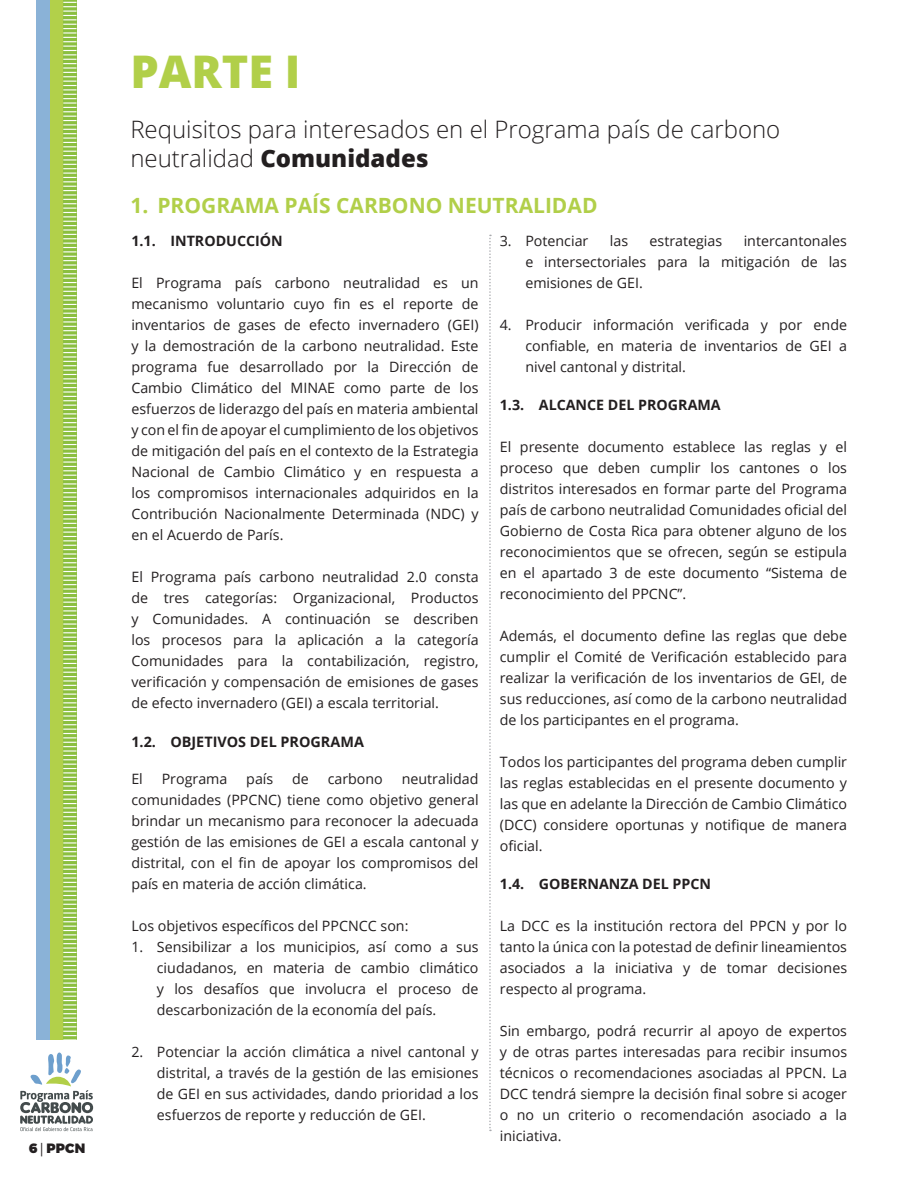
<style>
.page{position:relative;width:918px;height:1188px;background:#fff}
.page>*{position:absolute;margin:0;border:0;box-sizing:border-box;transform-origin:0 0}
.t1{font:800 45px "Open Sans";color:#b1cf49}
.t2{font:300 24px/28.8px "Open Sans";color:#231f20}
.t3{font:700 21px "Open Sans";color:#b1cf49}
.t4{font:700 14.4px "Open Sans";color:#231f20}
.t5{font:14.25px/21px "Open Sans";color:#231f20;text-align:justify}
.t6{font:700 14.25px "Open Sans";color:#231f20}
.t7{font:900 13.5px "Montserrat";color:#231f20}
.s1{font-family:"Myriad Pro";font-weight:400}
.s2{font-weight:800}
</style>
<div class="page">
<svg style="left:20px;top:1053px;width:73px;height:78px"></svg>
<div style="left:37px;top:0;width:13px;height:1040px;background:#8ab2d7"></div>
<div style="left:50px;top:0;width:13px;height:1040px;background:#b2d04a"></div>
<svg style="left:63px;top:2px;width:14px;height:1038px;background:#a7ce6e"></svg>
<svg style="left:489px;top:235px;width:2px;height:896px"></svg>
<p class="t7" style="left:29px;top:1140px;width:58px">6 <span class="s1">|</span> PPCN</p>
<h1 class="t1" style="left:130px;top:38px;width:172px">PARTE I</h1>
<h2 class="t2" style="left:130px;top:114px;width:651px">Requisitos para interesados en el Programa país de carbono neutralidad <span class="s2">Comunidades</span></h2>
<h3 class="t3" style="left:130px;top:191px;width:469px">1. PROGRAMA PAÍS CARBONO NEUTRALIDAD</h3>
<p class="t6" style="left:131px;top:230px;width:153px">1.1. INTRODUCCIÓN</p>
<p class="t5" style="left:131px;top:272px;width:349px">El Programa país carbono neutralidad es un mecanismo voluntario cuyo fin es el reporte de inventarios de gases de efecto invernadero (GEI) y la demostración de la carbono neutralidad. Este programa fue desarrollado por la Dirección de Cambio Climático del MINAE como parte de los esfuerzos de liderazgo del país en materia ambiental y con el fin de apoyar el cumplimiento de los objetivos de mitigación del país en el contexto de la Estrategia Nacional de Cambio Climático y en respuesta a los compromisos internacionales adquiridos en la Contribución Nacionalmente Determinada (NDC) y en el Acuerdo de París.</p>
<p class="t5" style="left:131px;top:565px;width:349px">El Programa país carbono neutralidad 2.0 consta de tres categorías: Organizacional, Productos y Comunidades. A continuación se describen los procesos para la aplicación a la categoría Comunidades para la contabilización, registro, verificación y compensación de emisiones de gases de efecto invernadero (GEI) a escala territorial.</p>
<p class="t4" style="left:131px;top:732px;width:234px">1.2. OBJETIVOS DEL PROGRAMA</p>
<p class="t5" style="left:131px;top:768px;width:13px">El</p>
<p class="t5" style="left:162px;top:768px;width:67px">Programa</p>
<p class="t5" style="left:246px;top:768px;width:29px">país</p>
<p class="t5" style="left:292px;top:768px;width:18px">de</p>
<p class="t5" style="left:328px;top:768px;width:57px">carbono</p>
<p class="t5" style="left:525px;top:230px;width:323px;text-indent:218px">intercantonales e intersectoriales para la mitigación de las emisiones de GEI.</p>
<p class="t5" style="left:525px;top:314px;width:323px;text-indent:-25px">4. Producir información verificada y por ende confiable, en materia de inventarios de GEI a nivel cantonal y distrital.</p>
<p class="t6" style="left:500px;top:394px;width:222px">1.3. ALCANCE DEL PROGRAMA</p>
<p class="t5" style="left:500px;top:436px;width:349px">El presente documento establece las reglas y el proceso que deben cumplir los cantones o los distritos interesados en formar parte del Programa país de carbono neutralidad Comunidades oficial del Gobierno de Costa Rica para obtener alguno de los reconocimientos que se ofrecen, según se estipula en el apartado 3 de este documento “Sistema de reconocimiento del PPCNC”.</p>
<p class="t5" style="left:500px;top:625px;width:349px">Además, el documento define las reglas que debe cumplir el Comité de Verificación establecido para realizar la verificación de los inventarios de GEI, de sus reducciones, así como de la carbono neutralidad de los participantes en el programa.</p>
<p class="t5" style="left:500px;top:751px;width:349px">Todos los participantes del programa deben cumplir las reglas establecidas en el presente documento y las que en adelante la Dirección de Cambio Climático (DCC) considere oportunas y notifique de manera oficial.</p>
<p class="t6" style="left:500px;top:874px;width:213px">1.4. GOBERNANZA DEL PPCN</p>
<p class="t5" style="left:500px;top:915px;width:349px">La DCC es la institución rectora del PPCN y por lo tanto la única con la potestad de definir lineamientos asociados a la iniciativa y de tomar decisiones respecto al programa.</p>
<p class="t5" style="left:500px;top:1020px;width:349px">Sin embargo, podrá recurrir al apoyo de expertos y de otras partes interesadas para recibir insumos técnicos o recomendaciones asociadas al PPCN. La DCC tendrá siempre la decisión final sobre si acoger o no un criterio o recomendación asociado a la iniciativa.</p>
<p class="t5" style="left:500px;top:230px;width:90px">3. Potenciar</p>
<p class="t5" style="left:610px;top:230px;width:20px">las</p>
<p class="t5" style="left:650px;top:230px;width:74px">estrategias</p>
<p class="t5" style="left:131px;top:768px;width:349px;text-indent:270px">neutralidad comunidades (PPCNC) tiene como objetivo general brindar un mecanismo para reconocer la adecuada gestión de las emisiones de GEI a escala cantonal y distrital, con el fin de apoyar los compromisos del país en materia de acción climática.</p>
<p class="t5" style="left:131px;top:915px;width:279px">Los objetivos específicos del PPCNCC son:</p>
<p class="t5" style="left:157px;top:936px;width:323px;text-indent:-25px">1. Sensibilizar a los municipios, así como a sus ciudadanos, en materia de cambio climático y los desafíos que involucra el proceso de descarbonización de la economía del país.</p>
<p class="t5" style="left:157px;top:1041px;width:323px;text-indent:-25px">2. Potenciar la acción climática a nivel cantonal y distrital, a través de la gestión de las emisiones de GEI en sus actividades, dando prioridad a los esfuerzos de reporte y reducción de GEI.</p>
</div>
